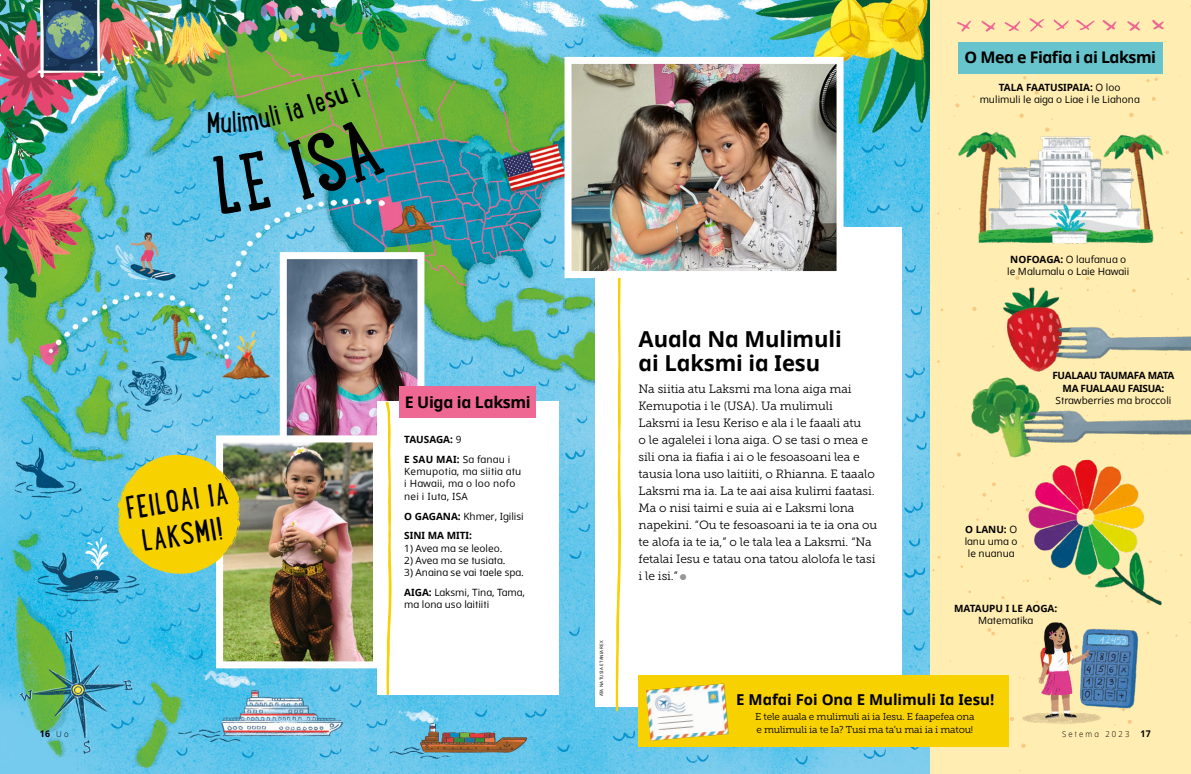
<style>
.page{position:relative;width:1191px;height:774px;background:#fff}
.page>*{position:absolute;margin:0;border:0;box-sizing:border-box;transform-origin:0 0}
.t1{font:34px/33.9px "Lunch Box";color:#000;text-align:center}
.h1_Lunchbox{font:32px "Lunch Box";color:#000}
.span_dominant_h2{font:700 22px/24px "Dots Solidlds Lat";letter-spacing:-.005em;color:#000}
.t2{font:700 16px "Dots Solidlds Lat";letter-spacing:-.03em;color:#000}
.t3{font:700 15px "Dots Solidlds Lat";color:#000}
.p2_Museo{font:12px/17px "Museo Slablds Lat 300";letter-spacing:-.005em;color:#000}
.p2_flush_left{font:10px/12.2px "Dots Solidlds Lat";color:#000}
.p2_centered{font:10px/12.2px "Dots Solidlds Lat";color:#000;text-align:center}
.t4{font:10px/12.2px "Museo Slablds Lat 300";letter-spacing:-.02em;color:#000}
.p2_flush_left-2{font:10px/12.2px "Dots Solidlds Lat";letter-spacing:.02em;color:#000}
.p2_centered-2{font:700 10px/12.2px "Dots Solidlds Lat";letter-spacing:-.03em;color:#000;text-align:center}
.p2_centered-3{font:700 10px/12.2px "Dots Solidlds Lat";color:#000;text-align:center}
.p2_flush_left-3{font:700 10px "Dots Solidlds Lat";color:#000}
.t5{font:700 9.2px "Dots Solidlds Lat";color:#000;scale:.95 1}
.t6{font:300 8.2px "Dots Solidlds Lat";letter-spacing:.28em;color:#000;scale:.95 1}
.t7{font:4.5px "Dots Solidlds Lat";color:#000}
.s1{font-weight:400}
.s2{font-weight:700}
.s3{font-family:"Ding P Ilds Dpi";font-size:8.5px;color:#969798}
.s4{font-weight:300;font-size:8.2px}
.s5{font-weight:700;font-size:9.2px}
</style>
<div class="page">
<div style="left:929px;top:0;width:262px;height:774px;background:#ffedb1"></div>
<svg style="left:957px;top:453px;width:4px;height:4px"></svg>
<svg style="left:929px;top:569px;width:5px;height:9px"></svg>
<svg style="left:1015px;top:276px;width:5px;height:4px"></svg>
<svg style="left:1152px;top:97px;width:4px;height:4px"></svg>
<svg style="left:955px;top:103px;width:4px;height:5px"></svg>
<svg style="left:972px;top:307px;width:5px;height:4px"></svg>
<svg style="left:1146px;top:78px;width:11px;height:4px"></svg>
<svg style="left:1034px;top:91px;width:4px;height:4px"></svg>
<svg style="left:929px;top:276px;width:2px;height:14px"></svg>
<img style="left:0;top:0;width:929px;height:774px">
<svg style="left:1029px;top:18px;width:15px;height:14px"></svg>
<svg style="left:1076px;top:19px;width:18px;height:11px"></svg>
<svg style="left:1127px;top:21px;width:13px;height:10px"></svg>
<svg style="left:1102px;top:20px;width:14px;height:11px"></svg>
<svg style="left:1152px;top:20px;width:11px;height:10px"></svg>
<svg style="left:1053px;top:19px;width:15px;height:11px"></svg>
<svg style="left:1004px;top:21px;width:16px;height:10px"></svg>
<svg style="left:981px;top:21px;width:14px;height:11px"></svg>
<svg style="left:957px;top:21px;width:14px;height:11px"></svg>
<img style="left:35px;top:0;width:71px;height:78px">
<div style="left:595px;top:228px;width:306px;height:479px;background:#fff"></div>
<svg style="left:615px;top:278px;width:14px;height:433px"></svg>
<div style="left:638px;top:676px;width:370px;height:71px;background:#f8d100"></div>
<img style="left:288px;top:260px;width:128px;height:175px">
<div style="left:280px;top:252px;width:144px;height:200px;border:7px solid #fff"></div>
<div style="left:377px;top:402px;width:181px;height:293px;background:#fff"></div>
<svg style="left:385px;top:402px;width:6px;height:293px"></svg>
<img style="left:572px;top:65px;width:263px;height:205px">
<div style="left:564px;top:57px;width:279px;height:221px;border:7px solid #fff"></div>
<img style="left:646px;top:683px;width:83px;height:58px">
<img style="left:224px;top:443px;width:148px;height:217px">
<div style="left:216px;top:435px;width:164px;height:233px;border:7px solid #fff"></div>
<img style="left:946px;top:471px;width:237px;height:138px">
<img style="left:996px;top:280px;width:195px;height:91px">
<img style="left:971px;top:371px;width:220px;height:100px">
<img style="left:925px;top:110px;width:258px;height:142px">
<img style="left:943px;top:610px;width:248px;height:161px">
<svg style="left:118px;top:455px;width:122px;height:119px;background:#dbca28"></svg>
<div style="left:958px;top:43px;width:204px;height:31px;background:#67c4cc"></div>
<div style="left:400px;top:387px;width:136px;height:31px;background:#ee6893"></div>
<svg style="left:213px;top:79px;width:172px;height:135px;background:#61b594"></svg>
<p class="t2" style="left:964px;top:45px;width:193px">O Mea e Fiafia i ai Laksmi</p>
<p class="h1_Lunchbox" style="left:207px;top:100px;width:15px">M</p>
<p class="t1" style="left:124px;top:490px;width:105px;rotate:-8deg">FEILOAI IA<br>LAKSMI!</p>
<p class="t2" style="left:405px;top:390px;width:128px">E Uiga ia Laksmi</p>
<p class="p2_flush_left-3" style="left:404px;top:432px;width:59px">TAUSAGA: <span class="s1">9</span></p>
<p class="p2_flush_left-2" style="left:404px;top:453px;width:119px"><span class="s2">E SAU MAI:</span> Sa fanau i<br>Kemupotia, ma siitia atu i Hawaii, ma o loo nofo nei i Iuta, ISA</p>
<p class="p2_flush_left" style="left:404px;top:510px;width:121px"><span class="s2">O GAGANA:</span> Khmer, Igilisi</p>
<p class="p2_flush_left-3" style="left:404px;top:528px;width:69px">SINI MA MITI:</p>
<p class="p2_flush_left" style="left:404px;top:542px;width:100px">1) Avea ma se leoleo.</p>
<p class="p2_flush_left" style="left:404px;top:554px;width:103px">2) Avea ma se tusiata.</p>
<p class="p2_flush_left" style="left:404px;top:566px;width:121px">3) Anaina se vai taele spa.</p>
<p class="p2_flush_left" style="left:404px;top:586px;width:122px"><span class="s2">AIGA:</span> Laksmi, Tina, Tama, ma lona uso laitiiti</p>
<p class="span_dominant_h2" style="left:638px;top:327px;width:205px">Auala Na Mulimuli ai Laksmi ia Iesu</p>
<p class="p2_Museo" style="left:638px;top:380px;width:240px">Na siitia atu Laksmi ma lona aiga mai Kemupotia i le (USA). Ua mulimuli<br>Laksmi ia Iesu Keriso e ala i le faaali atu<br>o le agalelei i lona aiga. O se tasi o mea e sili ona ia fiafia i ai o le fesoasoani lea e tausia lona uso laitiiti, o Rhianna. E taaalo Laksmi ma ia. La te aai aisa kulimi faatasi.<br>Ma o nisi taimi e suia ai e Laksmi lona napekini. “Ou te fesoasoani ia te ia ona ou te alofa ia te ia,” o le tala lea a Laksmi. “Na fetalai Iesu e tatau ona tatou alolofa le tasi i le isi.” <span class="s3">●</span></p>
<p class="p2_centered" style="left:979px;top:81px;width:161px"><span class="s2">TALA FAATUSIPAIA:</span> O loo mulimuli le aiga o Liae i le Liahona</p>
<p class="p2_centered" style="left:1007px;top:253px;width:124px"><span class="s2">NOFOAGA:</span> O laufanua o le Malumalu o Laie Hawaii</p>
<p class="p2_centered-2" style="left:1052px;top:370px;width:124px">FUALAAU TAUMAFA MATA<br>MA FUALAAU FAISUA:<br><span class="s1">Strawberries ma broccoli</span></p>
<p class="p2_centered" style="left:964px;top:523px;width:54px"><span class="s2">O LANU:</span> O lanu uma o le nuanua</p>
<p class="p2_centered-3" style="left:954px;top:602px;width:105px">MATAUPU I LE AOGA:<br><span class="s1">Matematika</span></p>
<p class="t7" style="left:598px;top:696px;width:57px;rotate:-90deg">ATA NA TUSIA E TANIA REX</p>
<p class="t3" style="left:736px;top:688px;width:260px">E Mafai Foi Ona E Mulimuli Ia Iesu!</p>
<p class="t4" style="left:755px;top:710px;width:221px">E tele auala e mulimuli ai ia Iesu. E faapefea ona e mulimuli ia te Ia? Tusi ma ta’u mai ia i matou!</p>
<p class="t5" style="left:40px;top:727px;width:32px">16 <span class="s4">Uo</span></p>
<p class="t6" style="left:1062px;top:728px;width:95px">Setema 2023 <span class="s5">17</span></p>
</div>
